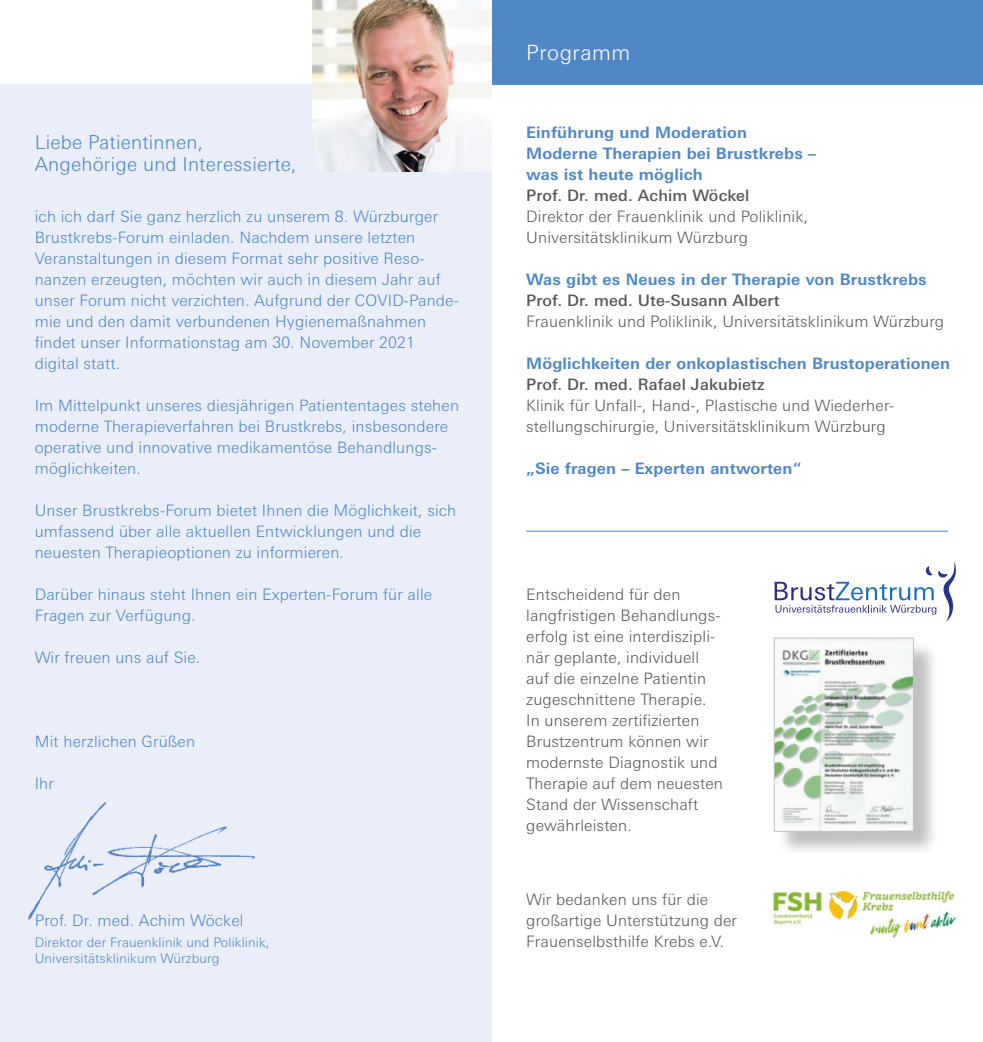
<style>
.page{position:relative;width:983px;height:1042px;background:#fff}
.page>*{position:absolute;margin:0;border:0;box-sizing:border-box;transform-origin:0 0}
.t1{font:300 21px "Univers Next Pro";letter-spacing:.025em;color:#fff}
.t2{font:300 19.25px/22.8px "Univers Next Pro";letter-spacing:.01em;color:#5087c6}
.t3{font:300 15.75px/21px "Univers Next Pro";letter-spacing:.01em;color:#5087c6}
.t4{font:300 15.75px/21px "Univers Next Pro";letter-spacing:.01em;color:#575756}
.t5{font:700 15.75px/21px "Univers Next Pro";letter-spacing:.01em;color:#5087c6}
.t6{font:500 15.75px "Univers Next Pro";letter-spacing:.01em;color:#575756}
.t7{font:300 13.12px/15.8px "Univers Next Pro";letter-spacing:.01em;color:#5087c6}
</style>
<div class="page">
<div style="left:0;top:84px;width:491px;height:958px;background:#e9eef9"></div>
<div style="left:491px;top:0;width:491px;height:84px;background:#5087c6"></div>
<img style="left:313px;top:0;width:178px;height:172px">
<img style="left:28px;top:802px;width:227px;height:118px">
<img style="left:770px;top:888px;width:187px;height:50px">
<svg style="left:774px;top:561px;width:181px;height:60px"></svg>
<div style="left:776px;top:640px;width:162px;height:217px;background:#000;opacity:.25"></div>
<img style="left:775px;top:640px;width:136px;height:189px">
<div style="left:773px;top:638px;width:140px;height:193px;border:1px solid #c2c2c2"></div>
<hr style="left:526px;top:531px;width:421px;height:1px;background:#5087c6">
<p class="t2" style="left:35px;top:130px;width:263px">Liebe Patientinnen,<br>Angehörige und Interessierte,</p>
<p class="t3" style="left:35px;top:206px;width:425px">ich ich darf Sie ganz herzlich zu unserem 8. Würzburger Brustkrebs-Forum einladen. Nachdem unsere letzten Veranstaltungen in diesem Format sehr positive Reso&shy;nanzen erzeugten, möchten wir auch in diesem Jahr auf unser Forum nicht verzichten. Aufgrund der COVID-Pande&shy;mie und den damit verbundenen Hygienemaßnahmen findet unser Informationstag am 30. November 2021 digital statt.</p>
<p class="t3" style="left:35px;top:395px;width:425px">Im Mittelpunkt unseres diesjährigen Patiententages stehen moderne Therapieverfahren bei Brustkrebs, insbesondere operative und innovative medikamentöse Behandlungs&shy;möglichkeiten.</p>
<p class="t3" style="left:35px;top:500px;width:423px">Unser Brustkrebs-Forum bietet Ihnen die Möglichkeit, sich umfassend über alle aktuellen Entwicklungen und die neuesten Therapieoptionen zu informieren.</p>
<p class="t3" style="left:35px;top:584px;width:399px">Darüber hinaus steht Ihnen ein Experten-Forum für alle<br>Fragen zur Verfügung.</p>
<p class="t3" style="left:35px;top:647px;width:167px">Wir freuen uns auf Sie.</p>
<p class="t3" style="left:35px;top:731px;width:162px">Mit herzlichen Grüßen</p>
<p class="t3" style="left:35px;top:773px;width:21px">Ihr</p>
<p class="t3" style="left:35px;top:910px;width:210px">Prof. Dr. med. Achim Wöckel</p>
<p class="t7" style="left:35px;top:934px;width:236px">Direktor der Frauenklinik und Poliklinik,<br>Universitätsklinikum Würzburg</p>
<h1 class="t1" style="left:526px;top:41px;width:105px">Programm</h1>
<p class="t5" style="left:526px;top:122px;width:291px">Einführung und Moderation<br>Moderne Therapien bei Brustkrebs – was ist heute möglich</p>
<p class="t6" style="left:526px;top:186px;width:225px">Prof. Dr. med. Achim Wöckel</p>
<p class="t4" style="left:526px;top:206px;width:283px">Direktor der Frauenklinik und Poliklinik,<br>Universitätsklinikum Würzburg</p>
<p class="t5" style="left:526px;top:269px;width:402px">Was gibt es Neues in der Therapie von Brustkrebs</p>
<p class="t6" style="left:526px;top:291px;width:255px">Prof. Dr. med. Ute-Susann Albert</p>
<p class="t4" style="left:526px;top:311px;width:419px">Frauenklinik und Poliklinik, Universitätsklinikum Würzburg</p>
<p class="t5" style="left:526px;top:353px;width:425px">Möglichkeiten der onkoplastischen Brustoperationen</p>
<p class="t6" style="left:526px;top:375px;width:240px">Prof. Dr. med. Rafael Jakubietz</p>
<p class="t4" style="left:526px;top:395px;width:369px">Klinik für Unfall-, Hand-, Plastische und Wiederher&shy;stellungschirurgie, Universitätsklinikum Würzburg</p>
<p class="t5" style="left:526px;top:458px;width:276px">„Sie fragen – Experten antworten“</p>
<p class="t4" style="left:526px;top:584px;width:198px">Entscheidend für den langfristigen Behandlungs&shy;erfolg ist eine interdiszipli&shy;när geplante, individuell auf die einzelne Patientin zugeschnittene Therapie.<br>In unserem zertifizierten<br>Brustzentrum können wir modernste Diagnostik und<br>Therapie auf dem neuesten<br>Stand der Wissenschaft gewährleisten.</p>
<p class="t4" style="left:526px;top:889px;width:212px">Wir bedanken uns für die großartige Unterstützung der<br>Frauenselbsthilfe Krebs e.V.</p>
</div>
